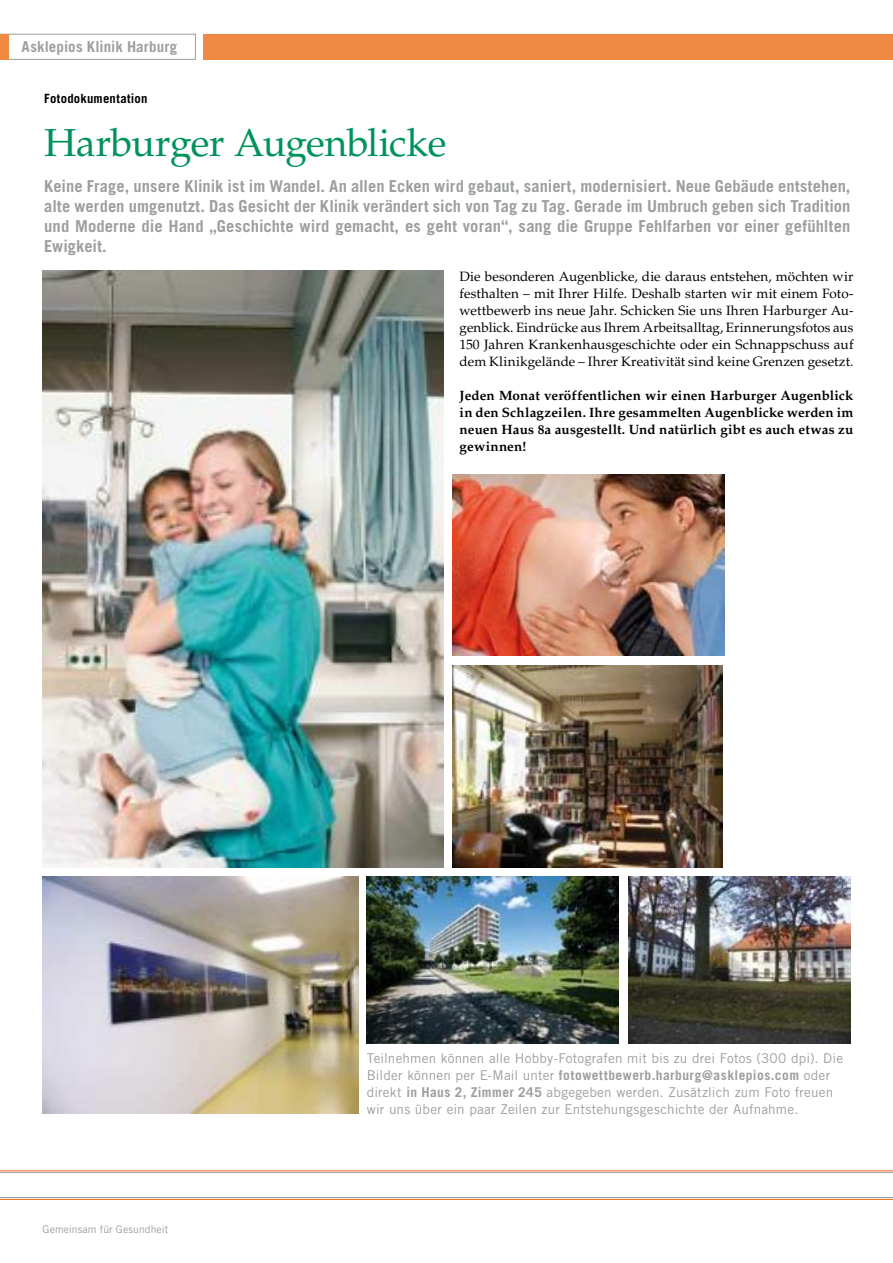
<style>
.page{position:relative;width:893px;height:1263px;background:#fff}
.page>*{position:absolute;margin:0;border:0;box-sizing:border-box;transform-origin:0 0}
.t1{font:39px "Palatino LT Std";letter-spacing:-.015em;color:#00925b}
.t2{font:700 16.5px/19.8px "Trade Gothic LT Std";letter-spacing:.005em;color:#9c9e9f;text-align:justify}
.t3{font:700 15px "Trade Gothic LT Std";letter-spacing:.01em;color:#9c9e9f}
.t4{font:13.5px/17px "Palatino LT Std";letter-spacing:.005em;color:#000;text-align:justify}
.t5{font:13.5px/17px "Trade Gothic LT Std";letter-spacing:.015em;color:#9c9e9f}
.t6{font:700 13.5px/17px "Palatino LT Std";letter-spacing:.01em;color:#000;text-align:justify}
.t7{font:700 12.75px "Trade Gothic LT Std";letter-spacing:.015em;color:#000}
.t8{font:10.5px "Trade Gothic LT Std";letter-spacing:.005em;color:#9c9e9f}
.s1{font-weight:700}
</style>
<div class="page">
<hr style="left:0;top:1170px;width:892px;height:1px;background:#eb6916">
<hr style="left:0;top:1197px;width:892px;height:1px;background:#9c9e9f">
<hr style="left:0;top:1199px;width:892px;height:1px;background:#eb6916">
<hr style="left:0;top:1172px;width:892px;height:1px;background:#9c9e9f">
<div style="left:204px;top:34px;width:688px;height:26px;background:#f08a43"></div>
<div style="left:0;top:34px;width:196px;height:26px;border:1px solid #9c9e9f"></div>
<div style="left:0;top:34px;width:9px;height:26px;background:#f08a43"></div>
<img style="left:42px;top:271px;width:402px;height:597px">
<img style="left:42px;top:877px;width:316px;height:236px">
<img style="left:453px;top:665px;width:270px;height:203px">
<img style="left:453px;top:474px;width:271px;height:182px">
<img style="left:367px;top:877px;width:252px;height:166px">
<img style="left:628px;top:876px;width:223px;height:167px">
<p class="t3" style="left:22px;top:38px;width:157px">Asklepios Klinik Harburg</p>
<p class="t7" style="left:44px;top:90px;width:105px">Fotodokumentation</p>
<h1 class="t1" style="left:44px;top:120px;width:404px">Harburger Augenblicke</h1>
<p class="t2" style="left:44px;top:176px;width:808px">Keine Frage, unsere Klinik ist im Wandel. An allen Ecken wird gebaut, saniert, modernisiert. Neue Gebäude entstehen, alte werden umgenutzt. Das Gesicht der Klinik verändert sich von Tag zu Tag. Gerade im Umbruch geben sich Tradition und Moderne die Hand „Geschichte wird gemacht, es geht voran“, sang die Gruppe Fehlfarben vor einer gefühlten Ewigkeit.</p>
<p class="t4" style="left:460px;top:268px;width:395px">Die besonderen Augenblicke, die daraus entstehen, möchten wir festhalten – mit Ihrer Hilfe. Deshalb starten wir mit einem Foto&shy;wettbewerb ins neue Jahr. Schicken Sie uns Ihren Harburger Au&shy;genblick. Eindrücke aus Ihrem Arbeitsalltag, Erinnerungsfotos aus 150 Jahren Krankenhausgeschichte oder ein Schnappschuss auf dem Klinikgelände – Ihrer Kreativität sind keine Grenzen gesetzt.</p>
<p class="t6" style="left:460px;top:387px;width:395px">Jeden Monat veröffentlichen wir einen Harburger Augenblick in den Schlagzeilen. Ihre gesammelten Augenblicke werden im neuen Haus 8a ausgestellt. Und natürlich gibt es auch etwas zu gewinnen!</p>
<p class="t8" style="left:43px;top:1223px;width:127px">Gemeinsam für Gesundheit</p>
<p class="t5" style="left:367px;top:1050px;width:478px">Teilnehmen können alle Hobby-Fotografen mit bis zu drei Fotos (300 dpi). Die Bilder können per E-Mail unter <span class="s1">fotowettbewerb.harburg@asklepios.com</span> oder direkt <span class="s1">in Haus 2, Zimmer 245</span> abgegeben werden. Zusätzlich zum Foto freuen wir uns über ein paar Zeilen zur Entstehungsgeschichte der Aufnahme.</p>
</div>
